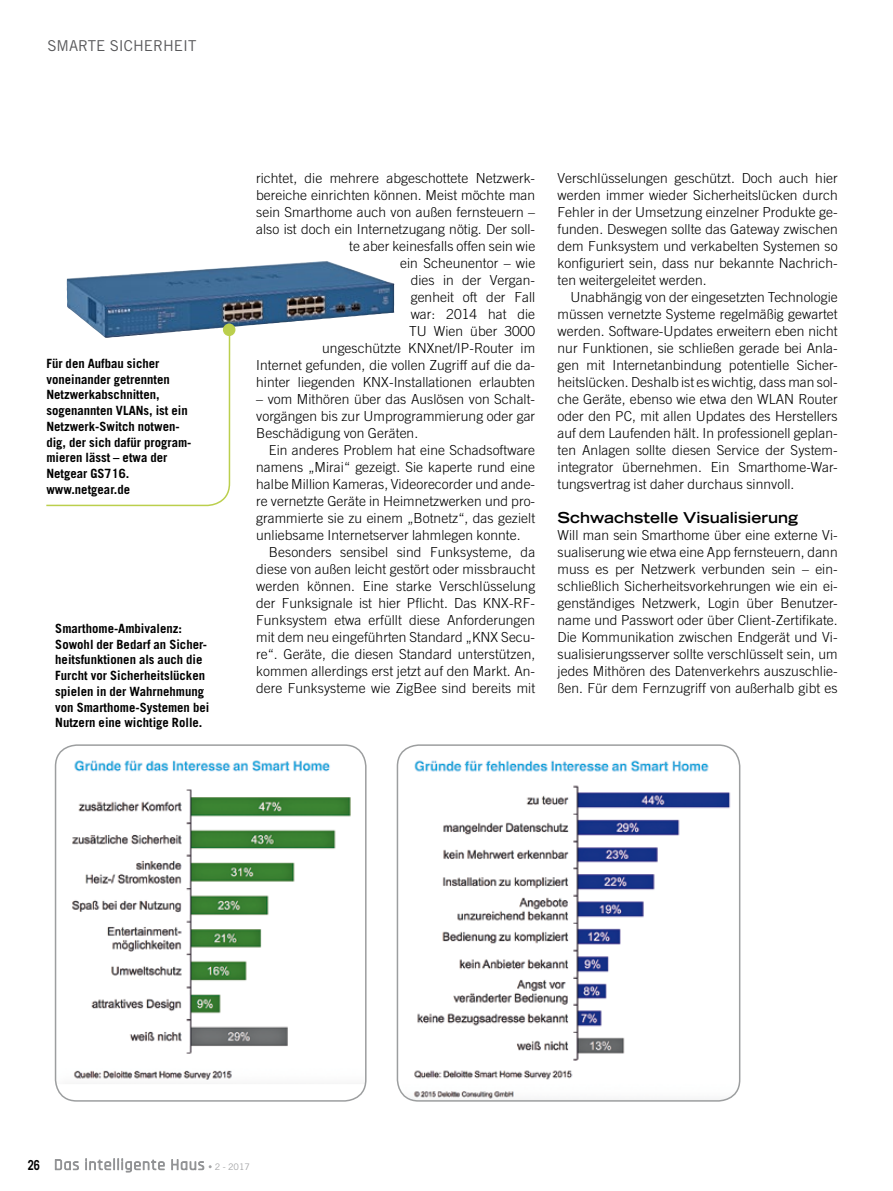
<style>
.page{position:relative;width:893px;height:1191px;background:#fff}
.page>*{position:absolute;margin:0;border:0;box-sizing:border-box;transform-origin:0 0}
.t1{font:700 expanded 15px "Trade Gothic LT Std";color:#000}
.t2{font:15px "Trade Gothic LT Std";color:#58585a}
.t3{font:300 13.8px/17px "Trade Gothic LT Std";letter-spacing:.005em;color:#000;text-align:right}
.t4{font:700 12.75px/15.8px "Trade Gothic LT Std";color:#000}
</style>
<div class="page">
<svg style="left:55px;top:1159px;width:24px;height:10px"></svg>
<svg style="left:86px;top:1158px;width:78px;height:14px"></svg>
<svg style="left:172px;top:1159px;width:40px;height:10px"></svg>
<img style="left:56px;top:747px;width:308px;height:333px">
<div style="left:55px;top:744px;width:312px;height:357px;border:2px solid #9c9e9f;border-radius:21px"></div>
<img style="left:397px;top:751px;width:343px;height:350px">
<div style="left:397px;top:744px;width:343px;height:357px;border:2px solid #9c9e9f;border-radius:21px"></div>
<img style="left:67px;top:261px;width:327px;height:75px">
<svg style="left:46px;top:328px;width:185px;height:179px"></svg>
<div style="left:223px;top:323px;width:12px;height:13px;background:#bbcf4d;border-radius:50%"></div>
<p class="t2" style="left:47px;top:36px;width:151px">SMARTE SICHERHEIT</p>
<p class="t4" style="left:46px;top:355px;width:147px">Für den Aufbau sicher voneinander getrennten<br>Netzwerkabschnitten, sogenannten VLANs, ist ein<br>Netzwerk-Switch notwen&shy;dig, der sich dafür program&shy;mieren lässt – etwa der<br>Netgear GS716. www.netgear.de</p>
<p class="t4" style="left:55px;top:620px;width:156px">Smarthome-Ambivalenz:<br>Sowohl der Bedarf an Sicher&shy;heitsfunktionen als auch die<br>Furcht vor Sicherheitslücken spielen in der Wahrnehmung von Smarthome-Systemen bei<br>Nutzern eine wichtige Rolle.</p>
<p class="t3" style="left:256px;top:169px;width:281px">richtet, die mehrere abgeschottete Netzwerk&shy;bereiche einrichten können. Meist möchte man sein Smarthome auch von außen fernsteuern – also ist doch ein Internetzugang nötig. Der soll&shy;te aber keinesfalls offen sein wie<br>ein Scheunentor – wie<br>dies in der Vergan-<br>genheit oft der Fall<br>war: 2014 hat die<br>TU Wien über 3000<br>ungeschützte KNXnet/IP-Router im<br>Internet gefunden, die vollen Zugriff auf die da&shy;hinter liegenden KNX-Installationen erlaubten</p>
<p class="t3" style="left:256px;top:390px;width:281px">– vom Mithören über das Auslösen von Schalt-</p>
<p class="t3" style="left:256px;top:407px;width:281px">vorgängen bis zur Umprogrammierung oder gar</p>
<p class="t3" style="left:256px;top:424px;width:163px">Beschädigung von Geräten.</p>
<p class="t3" style="left:269px;top:441px;width:268px">Ein anderes Problem hat eine Schadsoftware</p>
<p class="t3" style="left:256px;top:458px;width:280px">namens „Mirai“ gezeigt. Sie kaperte rund eine</p>
<p class="t3" style="left:256px;top:475px;width:281px">halbe Million Kameras, Videorecorder und ande-</p>
<p class="t3" style="left:256px;top:492px;width:281px">re vernetzte Geräte in Heimnetzwerken und pro-</p>
<p class="t3" style="left:256px;top:509px;width:280px">grammierte sie zu einem „Botnetz“, das gezielt</p>
<p class="t3" style="left:256px;top:526px;width:266px">unliebsame Internetserver lahmlegen konnte.</p>
<p class="t3" style="left:269px;top:543px;width:268px">Besonders sensibel sind Funksysteme, da</p>
<p class="t3" style="left:256px;top:560px;width:280px">diese von außen leicht gestört oder missbraucht</p>
<p class="t3" style="left:256px;top:577px;width:281px">werden können. Eine starke Verschlüsselung</p>
<p class="t3" style="left:256px;top:594px;width:281px">der Funksignale ist hier Pflicht. Das KNX-RF-</p>
<p class="t3" style="left:256px;top:611px;width:281px">Funksystem etwa erfüllt diese Anforderungen</p>
<p class="t3" style="left:256px;top:628px;width:281px">mit dem neu eingeführten Standard „KNX Secu-</p>
<p class="t3" style="left:256px;top:645px;width:281px">re“. Geräte, die diesen Standard unterstützen,</p>
<p class="t3" style="left:256px;top:662px;width:281px">kommen allerdings erst jetzt auf den Markt. An-</p>
<p class="t3" style="left:256px;top:680px;width:281px">dere Funksysteme wie ZigBee sind bereits mit</p>
<p class="t3" style="left:558px;top:169px;width:282px">Verschlüsselungen geschützt. Doch auch hier</p>
<p class="t3" style="left:558px;top:186px;width:282px">werden immer wieder Sicherheitslücken durch</p>
<p class="t3" style="left:558px;top:203px;width:282px">Fehler in der Umsetzung einzelner Produkte ge-</p>
<p class="t3" style="left:558px;top:220px;width:282px">funden. Deswegen sollte das Gateway zwischen</p>
<p class="t3" style="left:558px;top:237px;width:282px">dem Funksystem und verkabelten Systemen so</p>
<p class="t3" style="left:558px;top:254px;width:282px">konfiguriert sein, dass nur bekannte Nachrich-</p>
<p class="t3" style="left:558px;top:271px;width:150px">ten weitergeleitet werden.</p>
<p class="t3" style="left:570px;top:288px;width:269px">Unabhängig von der eingesetzten Technologie</p>
<p class="t3" style="left:558px;top:305px;width:282px">müssen vernetzte Systeme regelmäßig gewartet</p>
<p class="t3" style="left:558px;top:322px;width:282px">werden. Software-Updates erweitern eben nicht</p>
<p class="t3" style="left:558px;top:339px;width:282px">nur Funktionen, sie schließen gerade bei Anla-</p>
<p class="t3" style="left:558px;top:356px;width:282px">gen mit Internetanbindung potentielle Sicher-</p>
<p class="t3" style="left:558px;top:373px;width:282px">heitslücken. Deshalb ist es wichtig, dass man sol-</p>
<p class="t3" style="left:558px;top:390px;width:282px">che Geräte, ebenso wie etwa den WLAN Router</p>
<p class="t3" style="left:558px;top:407px;width:282px">oder den PC, mit allen Updates des Herstellers</p>
<p class="t3" style="left:558px;top:424px;width:282px">auf dem Laufenden hält. In professionell geplan-</p>
<p class="t3" style="left:558px;top:441px;width:282px">ten Anlagen sollte diesen Service der System-</p>
<p class="t3" style="left:558px;top:458px;width:282px">integrator übernehmen. Ein Smarthome-War-</p>
<p class="t3" style="left:558px;top:475px;width:238px">tungsvertrag ist daher durchaus sinnvoll.</p>
<p class="t1" style="left:558px;top:508px;width:242px">Schwachstelle Visualisierung</p>
<p class="t3" style="left:558px;top:526px;width:282px;text-align:justify">Will man sein Smarthome über eine externe Vi&shy;sualiserung wie etwa eine App fernsteuern, dann muss es per Netzwerk verbunden sein – ein&shy;schließlich Sicherheitsvorkehrungen wie ein ei&shy;genständiges Netzwerk, Login über Benutzer&shy;name und Passwort oder über Client-Zertifikate.<br>Die Kommunikation zwischen Endgerät und Vi&shy;sualisierungsserver sollte verschlüsselt sein, um jedes Mithören des Datenverkehrs auszuschlie&shy;ßen. Für dem Fernzugriff von außerhalb gibt es</p>
</div>
